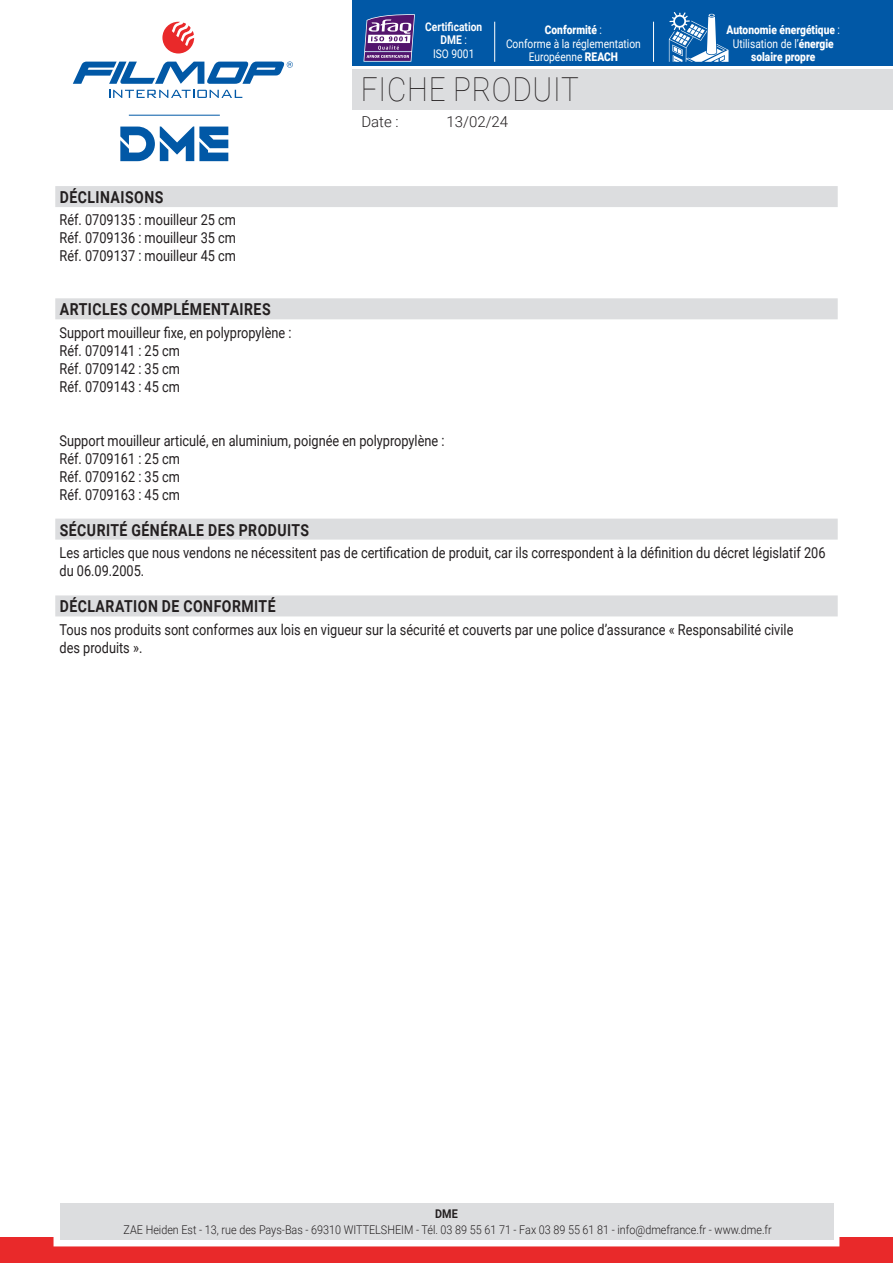
<style>
.page{position:relative;width:893px;height:1263px;background:#fff}
.page>*{position:absolute;margin:0;border:0;box-sizing:border-box;transform-origin:0 0}
.t1{font:100 33px "Roboto";letter-spacing:.025em;color:#231f20;scale:.9 1}
.t2{font:700 16.5px "Roboto";letter-spacing:.035em;color:#231f20;scale:.85 1}
.t3{font:15px/18px "Roboto";color:#231f20;scale:.85 1}
.t4{font:300 15px "Roboto";color:#231f20}
.t5{font:300 12px "Roboto";color:#231f20;scale:.9 1}
.t6{font:900 12px/13.5px "Roboto";color:#fff;text-align:center;scale:.85 1}
.t7{font:12px/13.5px "Roboto";color:#fff;text-align:center;scale:.85 1}
.t8{font:700 12px/13.5px "Roboto";color:#fff;text-align:center;scale:.85 1}
.t9{font:700 12px "Roboto";color:#231f20;scale:.9 1}
.s1{font-weight:400}
.s2{font-weight:900}
</style>
<div class="page">
<div style="left:353px;top:69px;width:540px;height:40px;background:#dcdddf"></div>
<svg style="left:109px;top:90px;width:133px;height:8px"></svg>
<svg style="left:162px;top:22px;width:32px;height:32px"></svg>
<svg style="left:73px;top:61px;width:220px;height:23px"></svg>
<div style="left:353px;top:0;width:540px;height:66px;background:#0158a6"></div>
<div style="left:0;top:1237px;width:893px;height:26px;background:#e9292a"></div>
<div style="left:54px;top:1197px;width:785px;height:49px;border:12px solid #fff"></div>
<div style="left:60px;top:1203px;width:773px;height:37px;background:#dcdddf"></div>
<svg style="left:120px;top:126px;width:108px;height:35px"></svg>
<hr style="left:129px;top:115px;width:91px;height:1px;background:#0158a6">
<hr style="left:653px;top:22px;width:1px;height:40px;background:#fff">
<hr style="left:494px;top:22px;width:1px;height:40px;background:#fff">
<svg style="left:669px;top:12px;width:59px;height:50px"></svg>
<svg style="left:363px;top:14px;width:52px;height:48px;background:#7a619e"></svg>
<hr style="left:365px;top:51px;width:46px;height:1px;background:#fff">
<div style="left:55px;top:186px;width:783px;height:21px;background:#dcdddf"></div>
<div style="left:55px;top:298px;width:783px;height:21px;background:#dcdddf"></div>
<div style="left:55px;top:519px;width:783px;height:21px;background:#dcdddf"></div>
<div style="left:55px;top:595px;width:783px;height:21px;background:#dcdddf"></div>
<p class="t8" style="left:425px;top:19px;width:68px">Certification<br>DME <span class="s1">:<br>ISO 9001</span></p>
<p class="t6" style="left:727px;top:23px;width:135px">Autonomie énergétique <span class="s1">:<br>Utilisation de l’</span>énergie solaire propre</p>
<p class="t7" style="left:506px;top:23px;width:160px"><span class="s2">Conformité</span> :<br>Conforme à la réglementation<br>Européenne <span class="s2">REACH</span></p>
<p class="t2" style="left:60px;top:186px;width:123px">DÉCLINAISONS</p>
<p class="t3" style="left:60px;top:210px;width:209px;text-align:justify">Réf. 0709135 : mouilleur 25 cm Réf. 0709136 : mouilleur 35 cm Réf. 0709137 : mouilleur 45 cm</p>
<p class="t2" style="left:60px;top:298px;width:250px">ARTICLES COMPLÉMENTAIRES</p>
<p class="t3" style="left:60px;top:323px;width:274px">Support mouilleur fixe, en polypropylène :<br>Réf. 0709141 : 25 cm<br>Réf. 0709142 : 35 cm<br>Réf. 0709143 : 45 cm</p>
<h1 class="t1" style="left:361px;top:66px;width:244px">FICHE PRODUIT</h1>
<p class="t4" style="left:361px;top:111px;width:39px">Date :</p>
<p class="t4" style="left:446px;top:111px;width:63px">13/02/24</p>
<p class="t3" style="left:60px;top:431px;width:454px">Support mouilleur articulé, en aluminium, poignée en polypropylène :<br>Réf. 0709161 : 25 cm<br>Réf. 0709162 : 35 cm<br>Réf. 0709163 : 45 cm</p>
<p class="t2" style="left:60px;top:518px;width:295px">SÉCURITÉ GÉNÉRALE DES PRODUITS</p>
<p class="t3" style="left:60px;top:543px;width:903px">Les articles que nous vendons ne nécessitent pas de certification de produit, car ils correspondent à la définition du décret législatif 206 du 06.09.2005.</p>
<p class="t2" style="left:60px;top:595px;width:256px">DÉCLARATION DE CONFORMITÉ</p>
<p class="t3" style="left:60px;top:620px;width:865px">Tous nos produits sont conformes aux lois en vigueur sur la sécurité et couverts par une police d’assurance « Responsabilité civile des produits ».</p>
<p class="t9" style="left:435px;top:1205px;width:27px">DME</p>
<p class="t5" style="left:124px;top:1222px;width:722px">ZAE Heiden Est - 13, rue des Pays-Bas - 69310 WITTELSHEIM - Tél. 03 89 55 61 71 - Fax 03 89 55 61 81 - info@dmefrance.fr - www.dme.fr</p>
</div>
